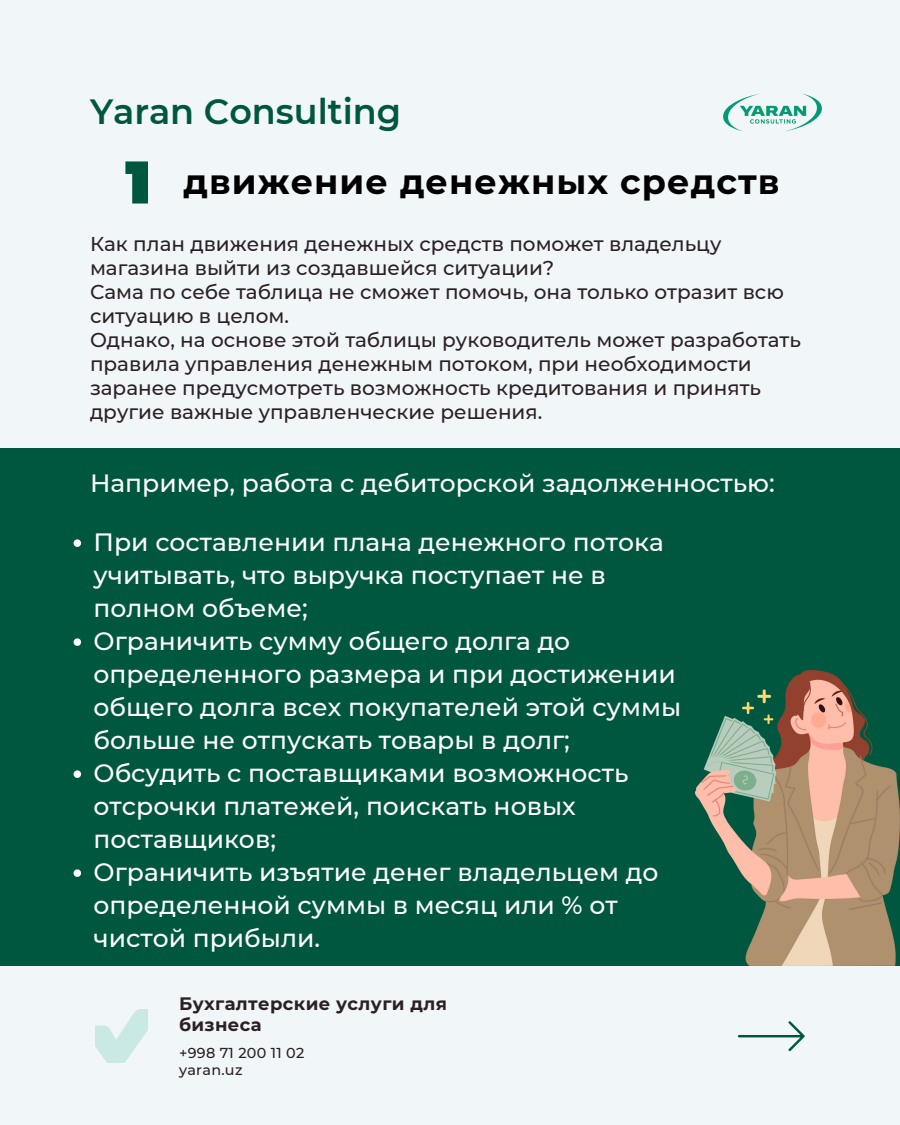
<style>
.page{position:relative;width:900px;height:1125px;background:#f1f6f9}
.page>*{position:absolute;margin:0;border:0;box-sizing:border-box;transform-origin:0 0}
.t1{font:700 35px "Montserrat";letter-spacing:.03em;color:#000}
.t2{font:600 35px "Montserrat";color:#00573f}
.t3{font:500 25px/33px "Montserrat";color:#fff}
.t4{font:500 20px/24px "Montserrat";color:#2b2024}
.t5{font:700 18px/21.6px "Montserrat";letter-spacing:.02em;color:#2b2024}
.t6{font:500 14.4px "Montserrat";letter-spacing:.02em;color:#2b2024}
</style>
<div class="page">
<img style="left:723px;top:93px;width:99px;height:39px">
<svg style="left:125px;top:161px;width:23px;height:42px"></svg>
<div style="left:0;top:448px;width:900px;height:517px;background:#00573f"></div>
<img style="left:696px;top:671px;width:204px;height:294px">
<svg style="left:74px;top:539px;width:7px;height:8px"></svg>
<svg style="left:74px;top:638px;width:7px;height:8px"></svg>
<svg style="left:74px;top:770px;width:7px;height:8px"></svg>
<svg style="left:74px;top:869px;width:7px;height:8px"></svg>
<img style="left:95px;top:1010px;width:52px;height:52px">
<svg style="left:738px;top:1021px;width:67px;height:30px"></svg>
<p class="t2" style="left:90px;top:90px;width:313px">Yaran Consulting</p>
<h1 class="t1" style="left:183px;top:161px;width:598px">движение денежных средств</h1>
<h4 class="t4" style="left:90px;top:232px;width:713px">Как план движения денежных средств поможет владельцу магазина выйти из создавшейся ситуации?<br>Сама по себе таблица не сможет помочь, она только отразит всю ситуацию в целом.<br>Однако, на основе этой таблицы руководитель может разработать правила управления денежным потоком, при необходимости заранее предусмотреть возможность кредитования и принять другие важные управленческие решения.</h4>
<h2 class="t3" style="left:90px;top:466px;width:686px">Например, работа с дебиторской задолженностью:</h2>
<p class="t3" style="left:94px;top:525px;width:572px">При составлении плана денежного потока учитывать, что выручка поступает не в полном объеме;</p>
<p class="t3" style="left:94px;top:624px;width:589px">Ограничить сумму общего долга до определенного размера и при достижении общего долга всех покупателей этой суммы больше не отпускать товары в долг;</p>
<p class="t3" style="left:94px;top:756px;width:536px">Обсудить с поставщиками возможность отсрочки платежей, поискать новых поставщиков;</p>
<p class="t3" style="left:94px;top:855px;width:566px">Ограничить изъятие денег владельцем до определенной суммы в месяц или % от чистой прибыли.</p>
<p class="t5" style="left:179px;top:993px;width:269px">Бухгалтерские услуги для бизнеса</p>
<h5 class="t6" style="left:179px;top:1044px;width:127px">+998 71 200 11 02</h5>
<p class="t6" style="left:179px;top:1061px;width:65px">yaran.uz</p>
</div>
